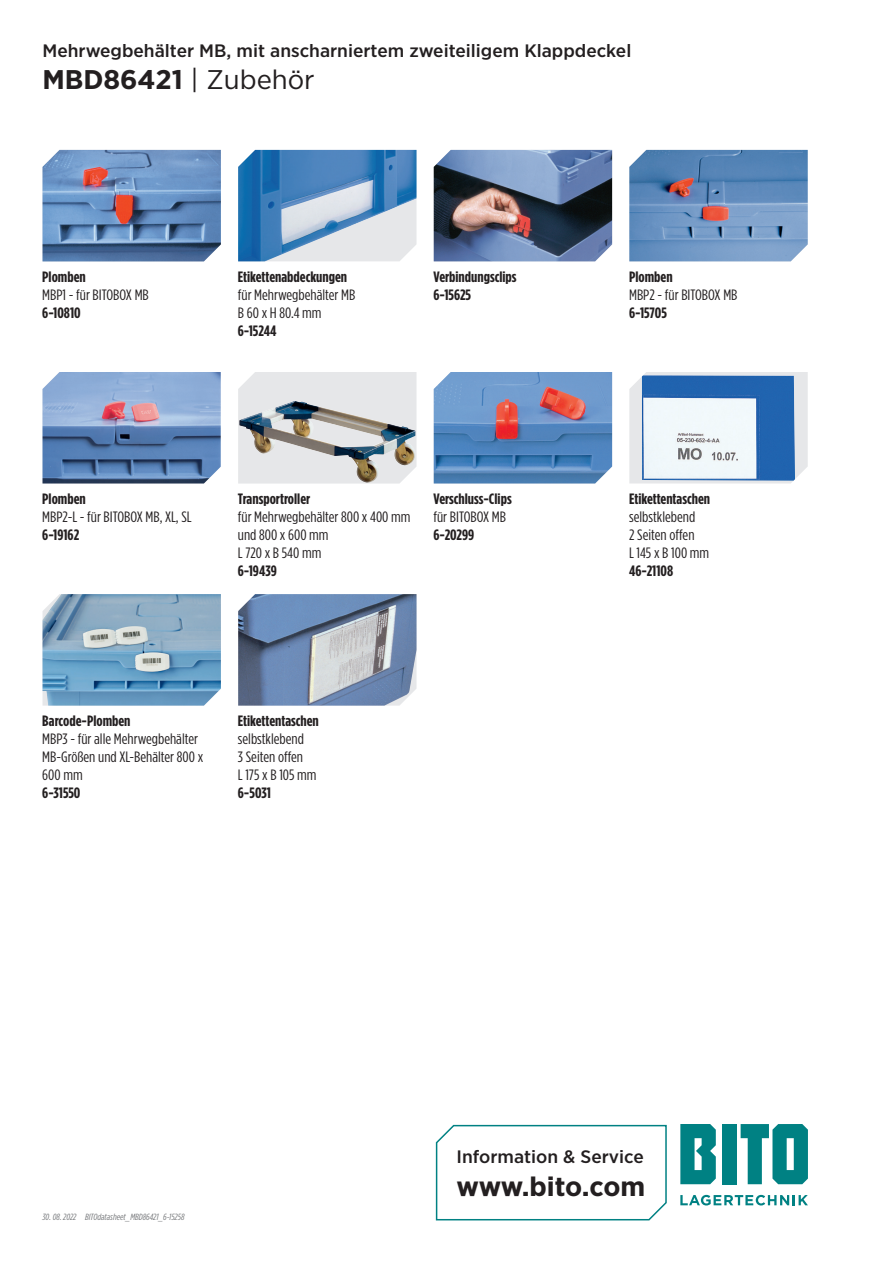
<style>
.page{position:relative;width:893px;height:1263px;background:#fff}
.page>*{position:absolute;margin:0;border:0;box-sizing:border-box;transform-origin:0 0}
.t1{font:700 27px "Gotham Narrow";color:#231f20;scale:1.1 1}
.t2{font:500 18px "Gotham Narrow";color:#231f20;scale:1.1 1}
.t3{font:15px/18px "Gotham Condensed";color:#231f20;scale:1.1 1}
.t4{font:700 15px/18px "Gotham Condensed";color:#231f20;scale:1.1 1}
.t5{font:italic 9px "Gotham Condensed";color:#76787b;scale:1.1 1}
.s1{font-weight:400}
</style>
<div class="page">
<svg style="left:680px;top:1195px;width:128px;height:10px"></svg>
<div style="left:723px;top:1124px;width:14px;height:60px;background:#008183"></div>
<svg style="left:680px;top:1124px;width:36px;height:60px"></svg>
<svg style="left:741px;top:1124px;width:67px;height:60px"></svg>
<svg style="left:435px;top:1124px;width:232px;height:97px"></svg>
<img style="left:238px;top:594px;width:178px;height:112px">
<img style="left:43px;top:594px;width:178px;height:112px">
<svg style="left:629px;top:372px;width:179px;height:111px"></svg>
<img style="left:642px;top:375px;width:153px;height:106px">
<img style="left:434px;top:372px;width:178px;height:111px">
<div style="left:238px;top:372px;width:178px;height:111px;background:#e6e7e9"></div>
<img style="left:239px;top:401px;width:177px;height:82px">
<img style="left:43px;top:372px;width:178px;height:111px">
<img style="left:629px;top:150px;width:179px;height:111px">
<img style="left:434px;top:150px;width:178px;height:111px">
<img style="left:238px;top:150px;width:178px;height:111px">
<img style="left:43px;top:150px;width:178px;height:111px">
<p class="t2" style="left:43px;top:39px;width:537px">Mehrwegbehälter MB, mit anscharniertem zweiteiligem Klappdeckel</p>
<h1 class="t1" style="left:43px;top:62px;width:249px">MBD86421 <span class="s1">| Zubehör</span></h1>
<p class="t4" style="left:42px;top:268px;width:41px">Plomben</p>
<p class="t3" style="left:42px;top:286px;width:98px">MBP1 - für BITOBOX MB</p>
<p class="t4" style="left:42px;top:304px;width:36px">6-10810</p>
<p class="t4" style="left:238px;top:268px;width:101px">Etikettenabdeckungen</p>
<p class="t3" style="left:238px;top:285px;width:108px">für Mehrwegbehälter MB<br>B 60 x H 80.4 mm</p>
<p class="t4" style="left:238px;top:322px;width:37px">6-15244</p>
<p class="t4" style="left:433px;top:268px;width:77px">Verbindungsclips<br>6-15625</p>
<p class="t4" style="left:42px;top:490px;width:41px">Plomben</p>
<p class="t3" style="left:42px;top:508px;width:137px">MBP2-L - für BITOBOX MB, XL, SL</p>
<p class="t4" style="left:42px;top:526px;width:35px">6-19162</p>
<p class="t4" style="left:238px;top:490px;width:67px">Transportroller</p>
<p class="t3" style="left:238px;top:508px;width:158px">für Mehrwegbehälter 800 x 400 mm und 800 x 600 mm<br>L 720 x B 540 mm</p>
<p class="t4" style="left:238px;top:562px;width:37px">6-19439</p>
<p class="t4" style="left:433px;top:490px;width:73px">Verschluss-Clips</p>
<p class="t3" style="left:433px;top:508px;width:67px">für BITOBOX MB</p>
<p class="t4" style="left:433px;top:526px;width:39px">6-20299</p>
<p class="t4" style="left:42px;top:712px;width:82px">Barcode-Plomben</p>
<p class="t3" style="left:42px;top:730px;width:148px">MBP3 - für alle Mehrwegbehälter<br>MB-Größen und XL-Behälter 800 x<br>600 mm</p>
<p class="t4" style="left:42px;top:784px;width:36px">6-31550</p>
<p class="t4" style="left:238px;top:712px;width:75px">Etikettentaschen</p>
<p class="t3" style="left:238px;top:730px;width:73px">selbstklebend<br>3 Seiten offen<br>L 175 x B 105 mm</p>
<p class="t4" style="left:238px;top:784px;width:32px">6-5031</p>
<p class="t4" style="left:629px;top:268px;width:41px">Plomben</p>
<p class="t3" style="left:629px;top:285px;width:100px">MBP2 - für BITOBOX MB</p>
<p class="t4" style="left:629px;top:304px;width:36px">6-15705</p>
<p class="t4" style="left:629px;top:490px;width:75px">Etikettentaschen</p>
<p class="t3" style="left:629px;top:508px;width:74px">selbstklebend<br>2 Seiten offen<br>L 145 x B 100 mm</p>
<p class="t4" style="left:629px;top:562px;width:42px">46-21108</p>
<p class="t5" style="left:43px;top:1212px;width:32px">30. 08. 2022</p>
<p class="t5" style="left:85px;top:1212px;width:92px">BITOdatasheet_MBD86421_6-15258</p>
<p class="t2" style="left:457px;top:1145px;width:172px">Information &amp; Service</p>
<h1 class="t1" style="left:457px;top:1169px;width:173px">www.bito.com</h1>
</div>
